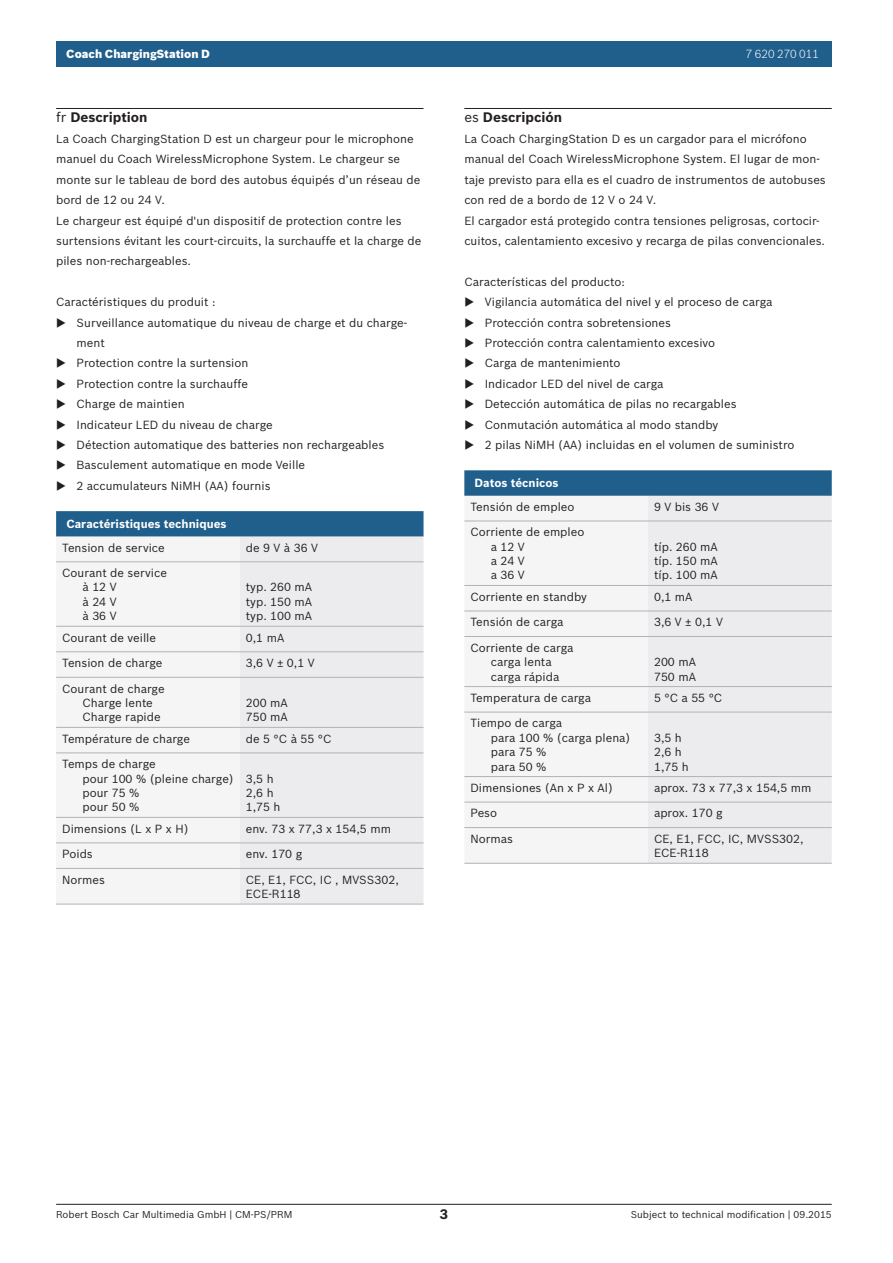
<style>
.page{position:relative;width:893px;height:1263px;background:#fff}
.page>*{position:absolute;margin:0;border:0;box-sizing:border-box;transform-origin:0 0}
.t1{font:700 13.5px "Bosch Sans";color:#231f20}
.t2{font:11.55px/20.4px "Bosch Sans";color:#231f20}
.t3{font:700 11.55px "Bosch Sans";color:#fff}
.t4{font:900 11.55px "Bosch Sans";color:#fff}
.t5{font:11.55px "Bosch Sans";letter-spacing:.3em;color:#231f20}
.t6{font:300 11.55px "Bosch Sans";color:#fff}
.t7{font:9.75px "Bosch Sans";color:#231f20}
.s1{font-weight:400}
</style>
<div class="page">
<hr style="left:56px;top:1204px;width:776px;height:1px;background:#231f20">
<div style="left:56px;top:41px;width:776px;height:25px;background:#205e8b"></div>
<hr style="left:56px;top:108px;width:367px;height:1px;background:#231f20">
<svg style="left:56px;top:511px;width:367px;height:26px;background:#25628d"></svg>
<div style="left:56px;top:537px;width:184px;height:367px;background:#f5f5f6"></div>
<div style="left:240px;top:537px;width:183px;height:367px;background:#ececee"></div>
<hr style="left:56px;top:561px;width:184px;height:1px;background:#b2b3b7">
<hr style="left:56px;top:626px;width:184px;height:1px;background:#b2b3b7">
<hr style="left:56px;top:651px;width:184px;height:1px;background:#b2b3b7">
<hr style="left:56px;top:677px;width:184px;height:1px;background:#b2b3b7">
<hr style="left:56px;top:727px;width:184px;height:1px;background:#b2b3b7">
<hr style="left:56px;top:752px;width:184px;height:1px;background:#b2b3b7">
<hr style="left:56px;top:817px;width:184px;height:1px;background:#b2b3b7">
<hr style="left:56px;top:842px;width:184px;height:1px;background:#b2b3b7">
<hr style="left:240px;top:561px;width:183px;height:1px;background:#b2b3b7">
<hr style="left:240px;top:626px;width:183px;height:1px;background:#b2b3b7">
<hr style="left:240px;top:651px;width:183px;height:1px;background:#b2b3b7">
<hr style="left:240px;top:677px;width:183px;height:1px;background:#b2b3b7">
<hr style="left:240px;top:727px;width:183px;height:1px;background:#b2b3b7">
<hr style="left:240px;top:752px;width:183px;height:1px;background:#b2b3b7">
<hr style="left:240px;top:817px;width:183px;height:1px;background:#b2b3b7">
<hr style="left:240px;top:842px;width:183px;height:1px;background:#b2b3b7">
<hr style="left:56px;top:868px;width:184px;height:1px;background:#b2b3b7">
<hr style="left:240px;top:868px;width:183px;height:1px;background:#b2b3b7">
<hr style="left:56px;top:904px;width:184px;height:1px;background:#b2b3b7">
<hr style="left:240px;top:904px;width:183px;height:1px;background:#b2b3b7">
<hr style="left:464px;top:108px;width:368px;height:1px;background:#231f20">
<svg style="left:464px;top:470px;width:368px;height:26px;background:#25618d"></svg>
<div style="left:464px;top:520px;width:184px;height:343px;background:#f5f5f6"></div>
<div style="left:648px;top:496px;width:184px;height:367px;background:#ececee"></div>
<hr style="left:464px;top:521px;width:184px;height:1px;background:#b2b3b7">
<hr style="left:464px;top:585px;width:184px;height:1px;background:#b2b3b7">
<hr style="left:464px;top:611px;width:184px;height:1px;background:#b2b3b7">
<hr style="left:464px;top:636px;width:184px;height:1px;background:#b2b3b7">
<hr style="left:464px;top:686px;width:184px;height:1px;background:#b2b3b7">
<hr style="left:464px;top:712px;width:184px;height:1px;background:#b2b3b7">
<hr style="left:464px;top:776px;width:184px;height:1px;background:#b2b3b7">
<hr style="left:464px;top:802px;width:184px;height:1px;background:#b2b3b7">
<hr style="left:648px;top:521px;width:184px;height:1px;background:#b2b3b7">
<hr style="left:648px;top:585px;width:184px;height:1px;background:#b2b3b7">
<hr style="left:648px;top:611px;width:184px;height:1px;background:#b2b3b7">
<hr style="left:648px;top:636px;width:184px;height:1px;background:#b2b3b7">
<hr style="left:648px;top:686px;width:184px;height:1px;background:#b2b3b7">
<hr style="left:648px;top:712px;width:184px;height:1px;background:#b2b3b7">
<hr style="left:648px;top:776px;width:184px;height:1px;background:#b2b3b7">
<hr style="left:648px;top:802px;width:184px;height:1px;background:#b2b3b7">
<hr style="left:464px;top:827px;width:184px;height:1px;background:#b2b3b7">
<hr style="left:648px;top:827px;width:184px;height:1px;background:#b2b3b7">
<hr style="left:464px;top:863px;width:184px;height:1px;background:#b2b3b7">
<hr style="left:648px;top:863px;width:184px;height:1px;background:#b2b3b7">
<p class="t4" style="left:66px;top:47px;width:145px">Coach ChargingStation D</p>
<p class="t6" style="left:746px;top:47px;width:75px">7 620 270 011</p>
<p class="t1" style="left:56px;top:109px;width:93px"><span class="s1">fr</span> Description</p>
<p class="t2" style="left:56px;top:128px;width:367px">La Coach ChargingStation D est un chargeur pour le microphone manuel du Coach WirelessMicrophone System. Le chargeur se monte sur le tableau de bord des autobus équipés d’un réseau de bord de 12 ou 24 V.<br>Le chargeur est équipé d'un dispositif de protection contre les surtensions évitant les court-circuits, la surchauffe et la charge de piles non-rechargeables.</p>
<p class="t2" style="left:77px;top:292px;width:332px;text-indent:-20px">Caractéristiques du produit :<br>Surveillance automatique du niveau de charge et du charge&shy;ment<br>Protection contre la surtension<br>Protection contre la surchauffe<br>Charge de maintien<br>Indicateur LED du niveau de charge<br>Détection automatique des batteries non rechargeables Basculement automatique en mode Veille<br>2 accumulateurs NiMH (AA) fournis</p>
<p class="t3" style="left:66px;top:517px;width:162px">Caractéristiques techniques</p>
<p class="t2" style="left:62px;top:537px;width:104px">Tension de service</p>
<p class="t5" style="left:246px;top:540px;width:74px">de9Và36V</p>
<p class="t2" style="left:83px;top:566px;width:86px;line-height:14.4px;text-indent:-20px">Courant de service à12V<br>à24V<br>à36V</p>
<p class="t2" style="left:246px;top:580px;width:68px;line-height:14.4px;text-align:justify">typ. 260 mA typ. 150 mA typ. 100 mA</p>
<p class="t2" style="left:62px;top:627px;width:95px">Courant de veille</p>
<p class="t2" style="left:246px;top:627px;width:40px">0,1 mA</p>
<p class="t2" style="left:62px;top:653px;width:102px">Tension de charge</p>
<p class="t2" style="left:246px;top:653px;width:70px">3,6 V ± 0,1 V</p>
<p class="t2" style="left:83px;top:681px;width:84px;line-height:14.4px;text-indent:-20px">Courant de charge<br>Charge lente<br>Charge rapide</p>
<p class="t2" style="left:246px;top:695px;width:43px;line-height:14.4px">200 mA<br>750 mA</p>
<p class="t2" style="left:62px;top:728px;width:129px">Température de charge</p>
<p class="t2" style="left:246px;top:728px;width:87px">de5°Cà55°C</p>
<p class="t2" style="left:83px;top:757px;width:153px;line-height:14.4px;text-indent:-20px">Temps de charge<br>pour 100 % (pleine charge) pour 75 %<br>pour 50 %</p>
<p class="t2" style="left:246px;top:771px;width:36px;line-height:14.4px">3,5 h<br>2,6 h<br>1,75 h</p>
<p class="t2" style="left:62px;top:818px;width:128px">Dimensions (L x P x H)</p>
<p class="t2" style="left:246px;top:818px;width:147px">env. 73 x 77,3 x 154,5 mm</p>
<p class="t2" style="left:62px;top:844px;width:32px">Poids</p>
<p class="t2" style="left:246px;top:844px;width:58px">env. 170 g</p>
<p class="t2" style="left:62px;top:869px;width:44px">Normes</p>
<p class="t2" style="left:246px;top:872px;width:155px;line-height:14.4px">CE, E1, FCC, IC , MVSS302,<br>ECE-R118</p>
<p class="t1" style="left:464px;top:109px;width:99px"><span class="s1">es</span> Descripción</p>
<p class="t2" style="left:464px;top:128px;width:363px">La Coach ChargingStation D es un cargador para el micrófono manual del Coach WirelessMicrophone System. El lugar de mon&shy;taje previsto para ella es el cuadro de instrumentos de autobuses con red de a bordo de 12 V o 24 V.<br>El cargador está protegido contra tensiones peligrosas, cortocir&shy;cuitos, calentamiento excesivo y recarga de pilas convencionales.</p>
<p class="t2" style="left:485px;top:271px;width:311px;text-indent:-20px">Características del producto:<br>Vigilancia automática del nivel y el proceso de carga Protección contra sobretensiones<br>Protección contra calentamiento excesivo<br>Carga de mantenimiento<br>Indicador LED del nivel de carga<br>Detección automática de pilas no recargables Conmutación automática al modo standby<br>2 pilas NiMH (AA) incluidas en el volumen de suministro</p>
<p class="t3" style="left:475px;top:476px;width:86px">Datos técnicos</p>
<p class="t2" style="left:470px;top:496px;width:106px">Tensión de empleo</p>
<p class="t5" style="left:654px;top:499px;width:66px">9Vbis36V</p>
<p class="t2" style="left:491px;top:525px;width:95px;line-height:14.4px;text-indent:-20px">Corriente de empleo a12V<br>a24V<br>a36V</p>
<p class="t2" style="left:654px;top:539px;width:65px;line-height:14.4px;text-align:justify">típ. 260 mA típ. 150 mA típ. 100 mA</p>
<p class="t2" style="left:470px;top:586px;width:118px">Corriente en standby</p>
<p class="t2" style="left:654px;top:586px;width:40px">0,1 mA</p>
<p class="t2" style="left:470px;top:612px;width:95px">Tensión de carga</p>
<p class="t2" style="left:654px;top:612px;width:70px">3,6 V ± 0,1 V</p>
<p class="t2" style="left:470px;top:640px;width:105px;line-height:14.4px;text-align:center">Corriente de carga carga lenta<br>carga rápida</p>
<p class="t2" style="left:654px;top:655px;width:43px;line-height:14.4px">200 mA<br>750 mA</p>
<p class="t2" style="left:470px;top:687px;width:122px">Temperatura de carga</p>
<p class="t2" style="left:654px;top:687px;width:70px">5°Ca55°C</p>
<p class="t2" style="left:491px;top:716px;width:141px;line-height:14.4px;text-indent:-20px">Tiempo de carga<br>para 100 % (carga plena) para 75 %<br>para 50 %</p>
<p class="t2" style="left:654px;top:730px;width:36px;line-height:14.4px">3,5 h<br>2,6 h<br>1,75 h</p>
<p class="t2" style="left:470px;top:777px;width:144px">Dimensiones (An x P x Al)</p>
<p class="t2" style="left:654px;top:777px;width:159px">aprox. 73 x 77,3 x 154,5 mm</p>
<p class="t2" style="left:470px;top:803px;width:28px">Peso</p>
<p class="t2" style="left:654px;top:803px;width:70px">aprox. 170 g</p>
<p class="t2" style="left:470px;top:828px;width:44px">Normas</p>
<p class="t2" style="left:654px;top:831px;width:151px;line-height:14.4px">CE, E1, FCC, IC, MVSS302,<br>ECE-R118</p>
<p class="t7" style="left:56px;top:1208px;width:238px">Robert Bosch Car Multimedia GmbH | CM-PS/PRM</p>
<p class="t1" style="left:440px;top:1206px;width:10px">3</p>
<p class="t7" style="left:631px;top:1208px;width:202px">Subject to technical modification | 09.2015</p>
</div>
